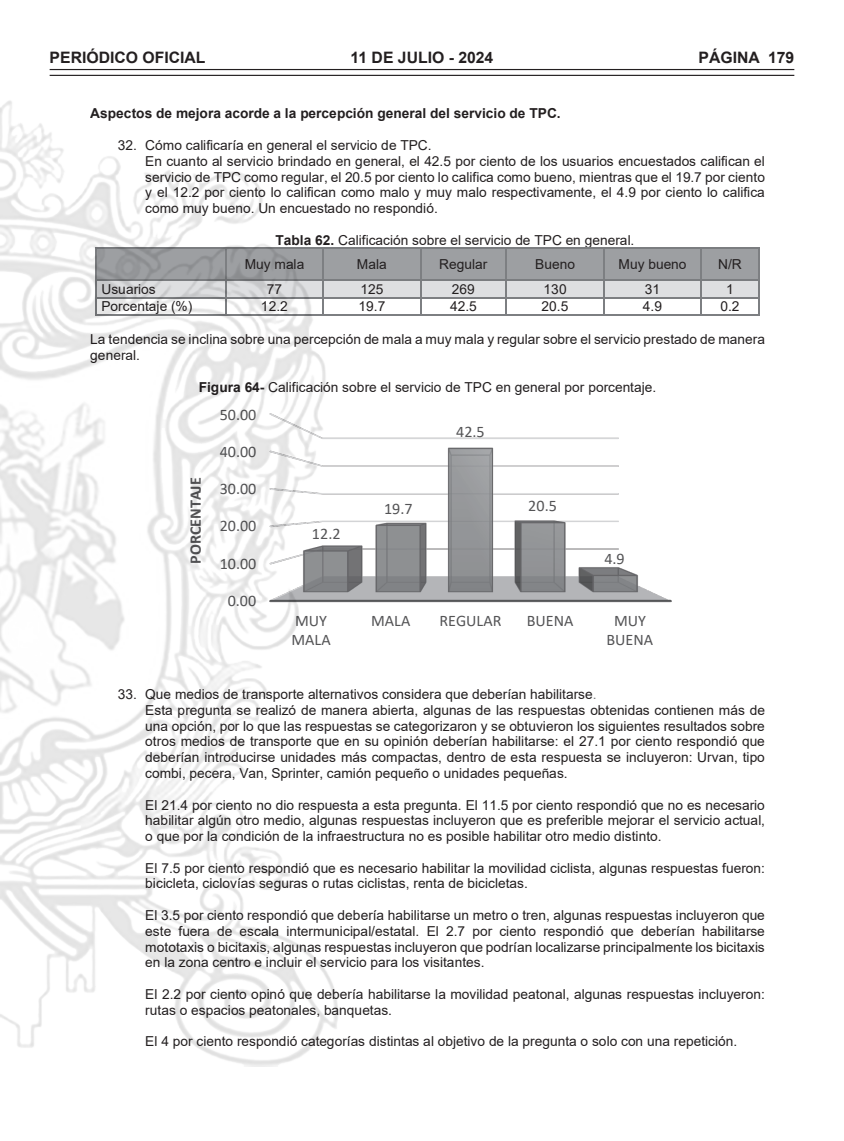
<style>
.page{position:relative;width:844px;height:1141px;background:#fff}
.page>*{position:absolute;margin:0;border:0;box-sizing:border-box;transform-origin:0 0}
.t1{font:16.1px/19.6px "Calibri";color:#545456}
.t2{font:700 16.1px "Calibri";color:#545456}
.t3{font:700 15.75px "Arial";color:#231f20}
.t4{font:13.65px/15.8px "Arial";letter-spacing:.005em;color:#231f20}
.t5{font:700 13.65px "Arial";color:#231f20}
.s1{font-weight:700}
.s2{color:#75777a}
</style>
<div class="page">
<hr style="left:50px;top:69px;width:744px;height:1px;background:#231f20">
<hr style="left:50px;top:75px;width:744px;height:1px;background:#231f20">
<img style="left:0;top:100px;width:338px;height:967px">
<div style="left:97px;top:249px;width:128px;height:31px;background:#9d9fa2"></div>
<div style="left:226px;top:249px;width:96px;height:31px;background:#9d9fa2"></div>
<div style="left:323px;top:249px;width:96px;height:31px;background:#9d9fa2"></div>
<div style="left:420px;top:249px;width:85px;height:31px;background:#9d9fa2"></div>
<div style="left:506px;top:249px;width:96px;height:31px;background:#9d9fa2"></div>
<div style="left:603px;top:249px;width:97px;height:31px;background:#9d9fa2"></div>
<div style="left:701px;top:249px;width:56px;height:31px;background:#9d9fa2"></div>
<hr style="left:97px;top:248px;width:128px;height:1px;background:#7b7d80">
<hr style="left:226px;top:248px;width:96px;height:1px;background:#7b7d80">
<hr style="left:324px;top:248px;width:95px;height:1px;background:#7b7d80">
<hr style="left:421px;top:248px;width:84px;height:1px;background:#7b7d80">
<hr style="left:507px;top:248px;width:95px;height:1px;background:#7b7d80">
<hr style="left:604px;top:248px;width:96px;height:1px;background:#7b7d80">
<hr style="left:701px;top:248px;width:56px;height:1px;background:#7b7d80">
<hr style="left:95px;top:249px;width:2px;height:31px;background:#7d7f82">
<hr style="left:225px;top:249px;width:1px;height:31px;background:#7d7f82">
<hr style="left:322px;top:249px;width:2px;height:31px;background:#7d7f82">
<hr style="left:419px;top:249px;width:2px;height:31px;background:#7d7f82">
<hr style="left:505px;top:249px;width:2px;height:31px;background:#7d7f82">
<hr style="left:602px;top:249px;width:2px;height:31px;background:#7d7f82">
<hr style="left:700px;top:249px;width:1px;height:31px;background:#7d7f82">
<hr style="left:757px;top:249px;width:2px;height:31px;background:#7d7f82">
<svg style="left:97px;top:281px;width:128px;height:16px"></svg>
<svg style="left:101px;top:281px;width:119px;height:16px;background:#d4d5d7"></svg>
<div style="left:226px;top:281px;width:96px;height:16px;background:#dedfe1"></div>
<svg style="left:231px;top:281px;width:78px;height:16px"></svg>
<div style="left:323px;top:281px;width:96px;height:16px;background:#dedfe1"></div>
<div style="left:420px;top:281px;width:85px;height:16px;background:#dedfe1"></div>
<div style="left:506px;top:281px;width:96px;height:16px;background:#dedfe1"></div>
<div style="left:603px;top:281px;width:97px;height:16px;background:#dedfe1"></div>
<div style="left:701px;top:281px;width:56px;height:16px;background:#dedfe1"></div>
<hr style="left:97px;top:280px;width:128px;height:1px;background:#7b7d80">
<hr style="left:226px;top:280px;width:96px;height:1px;background:#7b7d80">
<hr style="left:324px;top:280px;width:95px;height:1px;background:#7b7d80">
<hr style="left:421px;top:280px;width:84px;height:1px;background:#7b7d80">
<hr style="left:507px;top:280px;width:95px;height:1px;background:#7b7d80">
<hr style="left:604px;top:280px;width:96px;height:1px;background:#7b7d80">
<hr style="left:701px;top:280px;width:56px;height:1px;background:#7b7d80">
<hr style="left:97px;top:297px;width:128px;height:1px;background:#7d7f82">
<hr style="left:226px;top:297px;width:96px;height:1px;background:#7d7f82">
<hr style="left:324px;top:297px;width:95px;height:1px;background:#7d7f82">
<hr style="left:421px;top:297px;width:84px;height:1px;background:#7d7f82">
<hr style="left:507px;top:297px;width:95px;height:1px;background:#7d7f82">
<hr style="left:604px;top:297px;width:96px;height:1px;background:#7d7f82">
<hr style="left:701px;top:297px;width:56px;height:1px;background:#7d7f82">
<svg style="left:95px;top:280px;width:2px;height:36px"></svg>
<hr style="left:97px;top:314px;width:128px;height:2px;background:#7d7f82">
<svg style="left:225px;top:280px;width:1px;height:36px"></svg>
<hr style="left:226px;top:314px;width:96px;height:2px;background:#7d7f82">
<svg style="left:322px;top:280px;width:2px;height:36px"></svg>
<hr style="left:324px;top:314px;width:95px;height:2px;background:#7d7f82">
<svg style="left:419px;top:280px;width:2px;height:36px"></svg>
<hr style="left:421px;top:314px;width:84px;height:2px;background:#7d7f82">
<svg style="left:505px;top:280px;width:2px;height:36px"></svg>
<hr style="left:507px;top:314px;width:95px;height:2px;background:#7d7f82">
<svg style="left:602px;top:280px;width:2px;height:36px"></svg>
<hr style="left:604px;top:314px;width:96px;height:2px;background:#7d7f82">
<svg style="left:700px;top:280px;width:1px;height:36px"></svg>
<hr style="left:701px;top:314px;width:56px;height:2px;background:#7d7f82">
<svg style="left:757px;top:280px;width:2px;height:36px"></svg>
<img style="left:264px;top:411px;width:408px;height:193px">
<p class="t3" style="left:50px;top:47px;width:157px">PERIÓDICO OFICIAL</p>
<p class="t3" style="left:350px;top:47px;width:144px">11 DE JULIO - 2024</p>
<p class="t3" style="left:698px;top:47px;width:97px">PÁGINA 179</p>
<p class="t5" style="left:90px;top:104px;width:472px">Aspectos de mejora acorde a la percepción general del servicio de TPC.</p>
<p class="t4" style="left:145px;top:137px;width:621px;text-indent:-27px">32. Cómo calificaría en general el servicio de TPC.<br>En cuanto al servicio brindado en general, el 42.5 por ciento de los usuarios encuestados califican el servicio de TPC como regular, el 20.5 por ciento lo califica como bueno, mientras que el 19.7 por ciento y el 12.2 por ciento lo califican como malo y muy malo respectivamente, el 4.9 por ciento lo califica como muy bueno. Un encuestado no respondió.</p>
<p class="t4" style="left:244px;top:227px;width:391px;line-height:24.7px;text-indent:31px"><span class="s1">Tabla 62.</span> Calificación sobre el servicio de TPC en general.<br>Muy mala</p>
<p class="t4" style="left:357px;top:256px;width:31px">Mala</p>
<p class="t4" style="left:439px;top:256px;width:50px">Regular</p>
<p class="t4" style="left:535px;top:256px;width:41px">Bueno</p>
<p class="t4" style="left:618px;top:256px;width:70px">Muy bueno</p>
<p class="t4" style="left:718px;top:256px;width:25px">N/R</p>
<p class="t4" style="left:101px;top:281px;width:56px">Usuarios</p>
<p class="t4" style="left:267px;top:281px;width:17px">77</p>
<p class="t4" style="left:360px;top:281px;width:25px">125</p>
<p class="t4" style="left:451px;top:281px;width:25px">269</p>
<p class="t4" style="left:543px;top:281px;width:25px">130</p>
<p class="t4" style="left:644px;top:281px;width:17px">31</p>
<p class="t4" style="left:725px;top:281px;width:9px">1</p>
<p class="t4" style="left:101px;top:299px;width:92px">Porcentaje (%)</p>
<p class="t4" style="left:261px;top:299px;width:28px">12.2</p>
<p class="t4" style="left:358px;top:299px;width:28px">19.7</p>
<p class="t4" style="left:450px;top:299px;width:28px">42.5</p>
<p class="t4" style="left:541px;top:299px;width:28px">20.5</p>
<p class="t4" style="left:642px;top:299px;width:21px">4.9</p>
<p class="t4" style="left:720px;top:299px;width:21px">0.2</p>
<p class="t4" style="left:90px;top:331px;width:676px">La tendencia se inclina sobre una percepción de mala a muy mala y regular sobre el servicio prestado de manera general.</p>
<p class="t4" style="left:199px;top:379px;width:459px"><span class="s1">Figura 64-</span> Calificación sobre el servicio de TPC en general por porcentaje.</p>
<p class="t2" style="left:184px;top:564px;width:88px;rotate:-90deg">PORCENTAJE</p>
<p class="t1" style="left:220px;top:404px;width:38px">50.00</p>
<p class="t1" style="left:220px;top:442px;width:38px">40.00</p>
<p class="t1" style="left:220px;top:479px;width:38px">30.00</p>
<p class="t1" style="left:220px;top:516px;width:38px">20.00</p>
<p class="t1" style="left:220px;top:553px;width:38px">10.00</p>
<p class="t1" style="left:228px;top:590px;width:30px">0.00</p>
<p class="t1" style="left:312px;top:524px;width:30px">12.2</p>
<p class="t1" style="left:384px;top:498px;width:30px">19.7</p>
<p class="t1" style="left:456px;top:422px;width:30px">42.5</p>
<p class="t1" style="left:528px;top:496px;width:30px">20.5</p>
<p class="t1" style="left:604px;top:548px;width:22px">4.9</p>
<p class="t1" style="left:291px;top:610px;width:41px">MUY<br>MALA</p>
<p class="t1" style="left:371px;top:610px;width:41px">MALA</p>
<p class="t1" style="left:439px;top:610px;width:63px">REGULAR</p>
<p class="t1" style="left:526px;top:610px;width:48px">BUENA</p>
<p class="t1" style="left:606px;top:610px;width:48px;text-align:center">MUY<br>BUENA</p>
<p class="t4" style="left:145px;top:686px;width:621px;text-indent:-27px">33. Que medios de transporte alternativos considera que deberían habilitarse<span class="s2">.<br></span>Esta pregunta se realizó de manera abierta, algunas de las respuestas obtenidas contienen más de una opción, por lo que las respuestas se categorizaron y se obtuvieron los siguientes resultados sobre otros medios de transporte que en su opinión deberían habilitarse: el 27.1 por ciento respondió que deberían introducirse unidades más compactas, dentro de esta respuesta se incluyeron: Urvan, tipo combi, pecera, Van, Sprinter, camión pequeño o unidades pequeñas.</p>
<p class="t4" style="left:145px;top:797px;width:621px;text-align:justify">El 21.4 por ciento no dio respuesta a esta pregunta. El 11.5 por ciento respondió que no es necesario habilitar algún otro medio, algunas respuestas incluyeron que es preferible mejorar el servicio actual, o que por la condición de la infraestructura no es posible habilitar otro medio distinto.</p>
<p class="t4" style="left:145px;top:860px;width:621px">El 7.5 por ciento respondió que es necesario habilitar la movilidad ciclista, algunas respuestas fueron: bicicleta, ciclovías seguras o rutas ciclistas, renta de bicicletas.</p>
<p class="t4" style="left:145px;top:907px;width:621px;text-align:justify">El 3.5 por ciento respondió que debería habilitarse un metro o tren, algunas respuestas incluyeron que este fuera de escala intermunicipal/estatal. El 2.7 por ciento respondió que deberían habilitarse mototaxis o bicitaxis, algunas respuestas incluyeron que podrían localizarse principalmente los bicitaxis en la zona centro e incluir el servicio para los visitantes.</p>
<p class="t4" style="left:145px;top:986px;width:621px">El 2.2 por ciento opinó que debería habilitarse la movilidad peatonal, algunas respuestas incluyeron: rutas o espacios peatonales, banquetas.</p>
<p class="t4" style="left:145px;top:1034px;width:593px">El 4 por ciento respondió categorías distintas al objetivo de la pregunta o solo con una repetición.</p>
</div>
